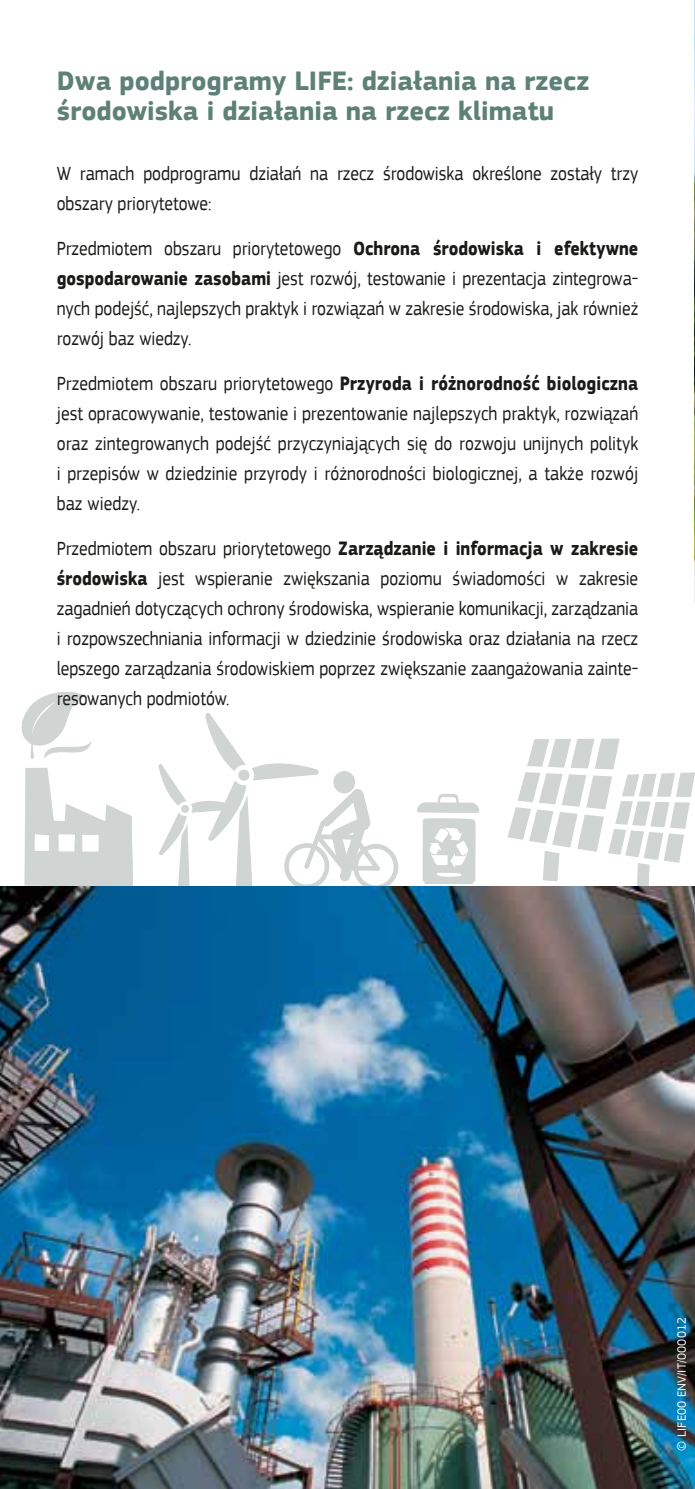
<style>
.page{position:relative;width:695px;height:1489px;background:#fff}
.page>*{position:absolute;margin:0;border:0;box-sizing:border-box;transform-origin:0 0}
.t1{font:700 27.5px/30px "PF Square Sans Pro";color:#5e8177}
.t2{font:20px/30px "PF Square Sans Pro";color:#1a1a18;text-align:justify;scale:.88 1}
.t3{font:12.5px "PF Square Sans Pro";letter-spacing:.01em;color:#fff}
.s1{font-weight:700}
</style>
<div class="page">
<svg style="left:158px;top:713px;width:240px;height:173px"></svg>
<svg style="left:22px;top:692px;width:111px;height:194px"></svg>
<svg style="left:417px;top:794px;width:62px;height:90px"></svg>
<svg style="left:507px;top:738px;width:187px;height:148px"></svg>
<img style="left:0;top:886px;width:694px;height:602px">
<img style="left:694px;top:0;width:1px;height:602px">
<h1 class="t1" style="left:57px;top:67px;width:534px">Dwa podprogramy LIFE: działania na rzecz środowiska i działania na rzecz klimatu</h1>
<p class="t2" style="left:57px;top:159px;width:662px">W ramach podprogramu działań na rzecz środowiska określone zostały trzy obszary priorytetowe:</p>
<p class="t2" style="left:57px;top:234px;width:662px">Przedmiotem obszaru priorytetowego <span class="s1">Ochrona środowiska i efektywne gospodarowanie zasobami</span> jest rozwój, testowanie i prezentacja zintegrowa&shy;nych podejść, najlepszych praktyk i rozwiązań w zakresie środowiska, jak również rozwój baz wiedzy.</p>
<p class="t2" style="left:57px;top:369px;width:662px">Przedmiotem obszaru priorytetowego <span class="s1">Przyroda i różnorodność biologiczna </span>jest opracowywanie, testowanie i prezentowanie najlepszych praktyk, rozwiązań oraz zintegrowanych podejść przyczyniających się do rozwoju unijnych polityk i przepisów w dziedzinie przyrody i różnorodności biologicznej, a także rozwój baz wiedzy.</p>
<p class="t2" style="left:57px;top:534px;width:662px">Przedmiotem obszaru priorytetowego <span class="s1">Zarządzanie i informacja w zakresie środowiska</span> jest wspieranie zwiększania poziomu świadomości w zakresie zagadnień dotyczących ochrony środowiska, wspieranie komunikacji, zarządzania i rozpowszechniania informacji w dziedzinie środowiska oraz działania na rzecz lepszego zarządzania środowiskiem poprzez zwiększanie zaangażowania zainte&shy;resowanych podmiotów.</p>
<p class="t3" style="left:674px;top:1450px;width:135px;rotate:-90deg">© LIFE00 ENV/IT/000012</p>
</div>
